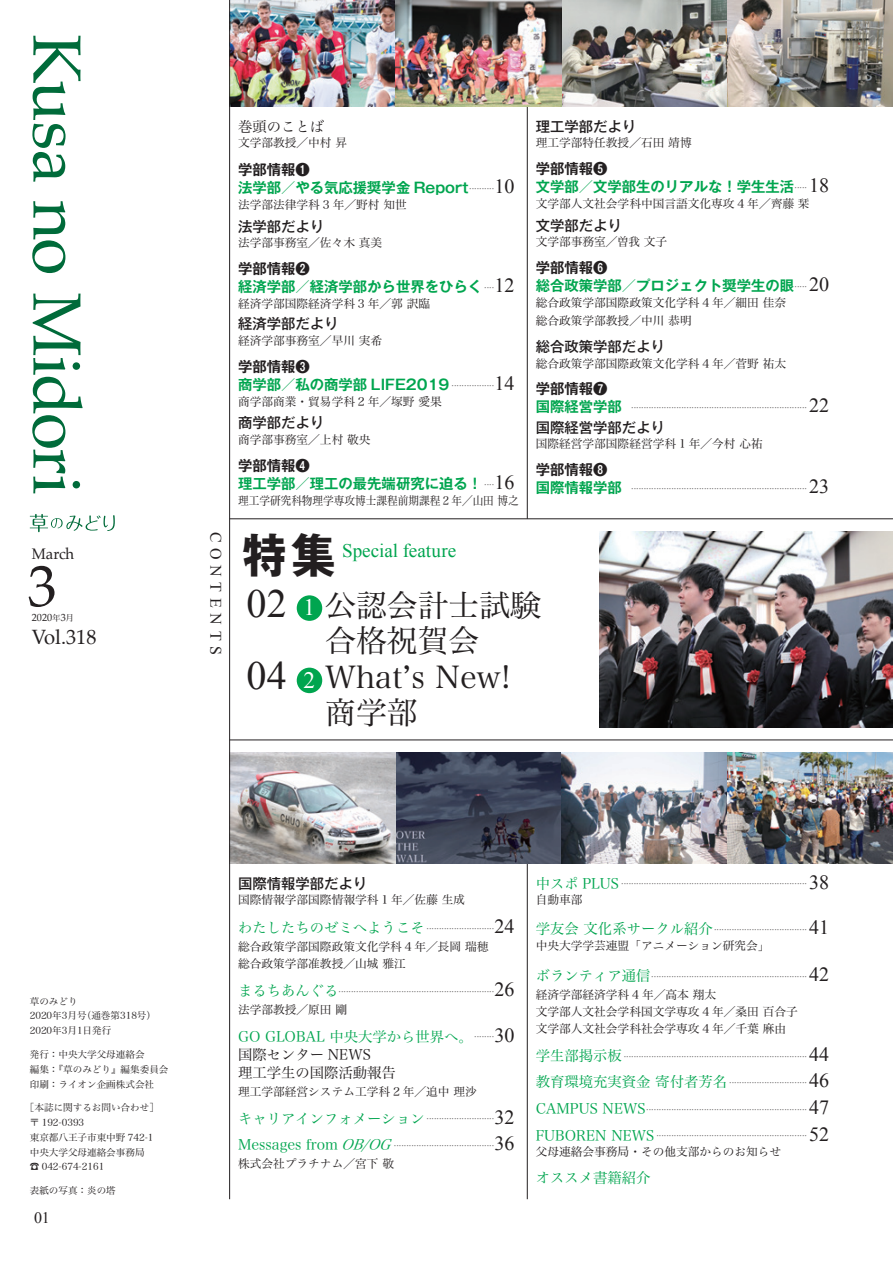
<style>
.page{position:relative;width:893px;height:1263px;background:#fff}
.page>*{position:absolute;margin:0;border:0;box-sizing:border-box;transform-origin:0 0}
.t1{font:68.1px "Palatino";letter-spacing:-.025em;color:#006b3a}
.t2{font:58.2px "Palatino";color:#231f20}
.t3{font:700 46.8px "Gothic MB101 Pro";color:#231f20;scale:.95 1}
.t4{font:40.05px "Times New Roman";color:#231f20}
.t5{font:30.9px "Hira Min Pro W3";color:#231f20}
.t6{font:23.4px "Times New Roman";color:#fff}
.t7{font:20.25px "Palatino";color:#231f20}
.t8{font:19.2px "Times New Roman";color:#00a54f}
.t9{font:15.9px "Times New Roman";letter-spacing:.355em;color:#231f20}
.t10{font:14.85px "Palatino";color:#231f20}
.t11{font:14.4px "Hira Min Pro W3";color:#00a54f}
.t12{font:700 14.4px "Gothic MB101 Pro De";color:#00a54f}
.t13{font:500 14.4px "Gothic MB101 Pro";color:#231f20}
.t14{font:700 14.4px "Gothic MB101 Pro De";color:#231f20}
.t15{font:14.4px/18px "Hira Min Pro W3";color:#231f20}
.t16{font:italic 14.4px "Hira Min Pro W3";color:#00a54f}
.t17{font:11.7px/17px "Hira Min Pro W3";color:#231f20}
.t18{font:11.7px "Hira Min Pro W3";color:#231f20;scale:.91 1}
.t19{font:10.2px "Palatino";color:#231f20}
.t20{font:10.05px "Times New Roman";color:#231f20}
.t21{font:9.6px/14.9px "Hira Min Pro W3";color:#231f20}
.s1{font-family:"Hira Min Pro W3";font-size:8.55px}
.s2{font-size:20.1px}
.s3{font-family:"Gothic MB101 Pro De";font-weight:700;font-size:14.4px;color:#00a54f}
.s4{font-family:"Times New Roman";font-size:40.05px}
.s5{font-style:italic}
</style>
<div class="page">
<svg style="left:30px;top:514px;width:85px;height:18px"></svg>
<hr style="left:527px;top:0;width:1px;height:519px;background:#231f20">
<hr style="left:527px;top:863px;width:1px;height:336px;background:#231f20">
<hr style="left:230px;top:518px;width:663px;height:1px;background:#231f20">
<hr style="left:230px;top:740px;width:663px;height:1px;background:#231f20">
<div style="left:297px;top:595px;width:25px;height:26px;background:#00a54f;border-radius:50%"></div>
<div style="left:297px;top:668px;width:25px;height:25px;background:#00a54f;border-radius:50%"></div>
<img style="left:600px;top:531px;width:293px;height:196px">
<img style="left:230px;top:0;width:331px;height:106px">
<img style="left:561px;top:0;width:166px;height:106px">
<img style="left:727px;top:0;width:166px;height:106px">
<img style="left:230px;top:753px;width:663px;height:110px">
<hr style="left:229px;top:0;width:1px;height:1199px;background:#231f20">
<h1 class="t1" style="left:113px;top:34px;width:462px;rotate:90deg">Kusa no Midori</h1>
<h3 class="t10" style="left:32px;top:541px;width:44px">March</h3>
<h2 class="t2" style="left:28px;top:538px;width:31px">3</h2>
<p class="t19" style="left:32px;top:609px;width:44px">2020<span class="s1">年</span>3<span class="s1">月</span></p>
<h3 class="t7" style="left:32px;top:620px;width:66px">Vol.318</h3>
<h3 class="t15" style="left:238px;top:116px;width:88px">巻頭のことば</h3>
<p class="t17" style="left:238px;top:133px;width:111px">文学部教授／中村昇</p>
<h3 class="t14" style="left:238px;top:158px;width:73px">学部情報1</h3>
<h3 class="t13" style="left:536px;top:114px;width:102px">理工学部だより</h3>
<p class="t17" style="left:536px;top:133px;width:157px">理工学部特任教授／石田靖博</p>
<h3 class="t14" style="left:536px;top:157px;width:73px">学部情報5</h3>
<p class="t20" style="left:469px;top:179px;width:47px">..........<span class="s2">10</span></p>
<h3 class="t12" style="left:238px;top:176px;width:232px">法学部／やる気応援奨学金 Report</h3>
<p class="t17" style="left:238px;top:195px;width:170px">法学部法律学科 3 年／野村知世</p>
<h3 class="t13" style="left:238px;top:214px;width:88px">法学部だより</h3>
<p class="t17" style="left:238px;top:233px;width:146px">法学部事務室／佐々木真美</p>
<h3 class="t14" style="left:238px;top:257px;width:73px">学部情報2</h3>
<p class="t20" style="left:484px;top:278px;width:32px">....<span class="s2">12</span></p>
<h3 class="t12" style="left:238px;top:275px;width:245px">経済学部／経済学部から世界をひらく</h3>
<p class="t17" style="left:238px;top:294px;width:194px">経済学部国際経済学科 3 年／郭訳臨</p>
<h3 class="t13" style="left:238px;top:312px;width:102px">経済学部だより</h3>
<p class="t17" style="left:238px;top:331px;width:146px">経済学部事務室／早川実希</p>
<h3 class="t14" style="left:238px;top:354px;width:73px">学部情報3</h3>
<p class="t20" style="left:406px;top:376px;width:110px"><span class="s3">2019</span> .................<span class="s2">14</span></p>
<h3 class="t12" style="left:238px;top:373px;width:169px">商学部／私の商学部 LIFE</h3>
<p class="t17" style="left:238px;top:392px;width:205px">商学部商業・貿易学科 2 年／塚野愛果</p>
<h3 class="t13" style="left:238px;top:411px;width:88px">商学部だより</h3>
<p class="t17" style="left:238px;top:430px;width:134px">商学部事務室／上村敬央</p>
<h3 class="t14" style="left:238px;top:453px;width:73px">学部情報4</h3>
<p class="t20" style="left:484px;top:474px;width:32px">....<span class="s2">16</span></p>
<h3 class="t12" style="left:238px;top:471px;width:245px">理工学部／理工の最先端研究に迫る!</h3>
<p class="t18" style="left:238px;top:490px;width:310px">理工学研究科物理学専攻博士課程前期課程 2 年／山田博之</p>
<p class="t20" style="left:794px;top:178px;width:36px">..... <span class="s2">18</span></p>
<h3 class="t12" style="left:536px;top:175px;width:260px">文学部／文学部生のリアルな！学生生活</h3>
<p class="t17" style="left:536px;top:194px;width:275px">文学部人文社会学科中国言語文化専攻 4 年／齊藤栞</p>
<h3 class="t13" style="left:536px;top:213px;width:88px">文学部だより</h3>
<p class="t17" style="left:536px;top:232px;width:133px">文学部事務室／曽我文子</p>
<h3 class="t14" style="left:536px;top:256px;width:73px">学部情報6</h3>
<p class="t20" style="left:794px;top:277px;width:36px">..... <span class="s2">20</span></p>
<h3 class="t12" style="left:536px;top:274px;width:260px">総合政策学部／プロジェクト奨学生の眼</h3>
<p class="t17" style="left:536px;top:292px;width:252px;line-height:18px">総合政策学部国際政策文化学科 4 年／細田佳奈総合政策学部教授／中川恭明</p>
<h3 class="t13" style="left:536px;top:334px;width:131px">総合政策学部だより</h3>
<p class="t17" style="left:536px;top:354px;width:252px">総合政策学部国際政策文化学科 4 年／菅野祐太</p>
<h3 class="t14" style="left:536px;top:377px;width:73px">学部情報7</h3>
<p class="t20" style="left:631px;top:398px;width:199px">...................................................................... <span class="s2">22</span></p>
<h3 class="t12" style="left:536px;top:395px;width:88px">国際経営学部</h3>
<h3 class="t13" style="left:536px;top:415px;width:131px">国際経営学部だより</h3>
<p class="t17" style="left:536px;top:434px;width:229px">国際経営学部国際経営学科 1 年／今村心祐</p>
<h3 class="t14" style="left:536px;top:458px;width:73px">学部情報8</h3>
<p class="t20" style="left:631px;top:479px;width:199px">...................................................................... <span class="s2">23</span></p>
<h3 class="t12" style="left:536px;top:476px;width:88px">国際情報学部</h3>
<h3 class="t3" style="left:242px;top:516px;width:100px">特集</h3>
<h3 class="t5" style="left:247px;top:579px;width:296px"><span class="s4">02</span> 公認会計士試験</h3>
<h3 class="t9" style="left:227px;top:531px;width:125px;rotate:90deg">CONTENTS</h3>
<h3 class="t8" style="left:342px;top:538px;width:116px">Special feature</h3>
<h3 class="t6" style="left:304px;top:592px;width:13px">1</h3>
<h3 class="t5" style="left:325px;top:614px;width:156px">合格祝賀会</h3>
<h3 class="t4" style="left:247px;top:649px;width:42px">04</h3>
<h3 class="t5" style="left:325px;top:651px;width:187px">What s’ New!</h3>
<h3 class="t6" style="left:304px;top:664px;width:13px">2</h3>
<h3 class="t5" style="left:325px;top:686px;width:94px">商学部</h3>
<p class="t21" style="left:30px;top:993px;width:49px">草のみどり</p>
<p class="t21" style="left:82px;top:1007px;width:76px">（通巻第318号(</p>
<p class="t21" style="left:30px;top:1007px;width:83px">2020年3月号<br>2020年月3 1日発行</p>
<p class="t21" style="left:30px;top:1046px;width:140px">発行：中央大学父母連絡会<br>編集『：草のみどり』編集委員会印刷：ライオン企画株式会社</p>
<p class="t21" style="left:30px;top:1099px;width:131px;text-indent:-5px">［本誌に関するお問い合わせ[〒 192-0393<br>東京都八王子市東中野 742-1中央大学父母連絡会事務局<br>☎ 042-674-2161</p>
<p class="t21" style="left:30px;top:1182px;width:88px">表紙の写真：炎の塔</p>
<h3 class="t9" style="left:34px;top:1206px;width:17px">01</h3>
<h3 class="t13" style="left:238px;top:871px;width:131px">国際情報学部だより</h3>
<p class="t17" style="left:238px;top:890px;width:229px">国際情報学部国際情報学科 1 年／佐藤生成</p>
<p class="t20" style="left:426px;top:919px;width:90px">...........................<span class="s2">24</span></p>
<h3 class="t11" style="left:238px;top:915px;width:188px">わたしたちのゼミへようこそ</h3>
<p class="t17" style="left:238px;top:937px;width:252px">総合政策学部国際政策文化学科 4 年／長岡瑞穂総合政策学部准教授／山城雅江</p>
<p class="t20" style="left:339px;top:982px;width:177px">..............................................................<span class="s2">26</span></p>
<h3 class="t11" style="left:238px;top:978px;width:102px">まるちあんぐる</h3>
<p class="t17" style="left:238px;top:1000px;width:111px">法学部教授／原田剛</p>
<p class="t20" style="left:474px;top:1027px;width:42px">........<span class="s2">30</span></p>
<h3 class="t11" style="left:238px;top:1024px;width:236px">GO GLOBAL 中央大学から世界へ。</h3>
<h3 class="t15" style="left:238px;top:1044px;width:159px">国際センター NEWS<br>理工学生の国際活動報告</h3>
<p class="t17" style="left:238px;top:1082px;width:240px">理工学部経営システム工学科 2 年／追中理沙</p>
<p class="t20" style="left:426px;top:1109px;width:90px">...........................<span class="s2">32</span></p>
<h3 class="t11" style="left:238px;top:1106px;width:188px">キャリアインフォメーション</h3>
<p class="t20" style="left:394px;top:1136px;width:122px">........................................<span class="s2">36</span></p>
<h3 class="t11" style="left:238px;top:1132px;width:133px">Messages from <span class="s5">OB</span></h3>
<p class="t17" style="left:238px;top:1154px;width:157px">株式会社プラチナム／宮下敬</p>
<h3 class="t16" style="left:367px;top:1132px;width:32px">OG</h3>
<h3 class="t16" style="left:362px;top:1132px;width:15px">/</h3>
<p class="t20" style="left:621px;top:874px;width:209px">.......................................................................... <span class="s2">38</span></p>
<h3 class="t11" style="left:536px;top:871px;width:85px">中スポ PLUS</h3>
<p class="t17" style="left:536px;top:890px;width:48px">自動車部</p>
<p class="t20" style="left:714px;top:920px;width:117px">..................................... <span class="s2">41</span></p>
<h3 class="t11" style="left:536px;top:917px;width:178px">学友会文化系サークル紹介</h3>
<p class="t17" style="left:536px;top:936px;width:235px">中央大学学芸連盟「アニメーション研究会「</p>
<p class="t20" style="left:651px;top:967px;width:179px">.............................................................. <span class="s2">42</span></p>
<h3 class="t11" style="left:536px;top:963px;width:116px">ボランティア通信</h3>
<p class="t17" style="left:536px;top:985px;width:264px">経済学部経済学科 4 年／高本翔太<br>文学部人文社会学科国文学専攻 4 年／桑田百合子文学部人文社会学科社会学専攻 4 年／千葉麻由</p>
<p class="t20" style="left:624px;top:1046px;width:207px">......................................................................... <span class="s2">44</span></p>
<h3 class="t11" style="left:536px;top:1043px;width:88px">学生部掲示板</h3>
<p class="t20" style="left:729px;top:1073px;width:102px">............................... <span class="s2">46</span></p>
<h3 class="t11" style="left:536px;top:1070px;width:193px">教育環境充実資金寄付者芳名</h3>
<p class="t20" style="left:646px;top:1100px;width:184px">................................................................ <span class="s2">47</span></p>
<h3 class="t11" style="left:536px;top:1096px;width:111px">CAMPUS NEWS</h3>
<p class="t20" style="left:656px;top:1126px;width:174px">............................................................ <span class="s2">52</span></p>
<h3 class="t11" style="left:536px;top:1123px;width:120px">FUBOREN NEWS</h3>
<p class="t17" style="left:536px;top:1142px;width:247px">父母連絡会事務局・その他支部からのお知らせ</p>
<h3 class="t11" style="left:536px;top:1165px;width:116px">オススメ書籍紹介</h3>
</div>
